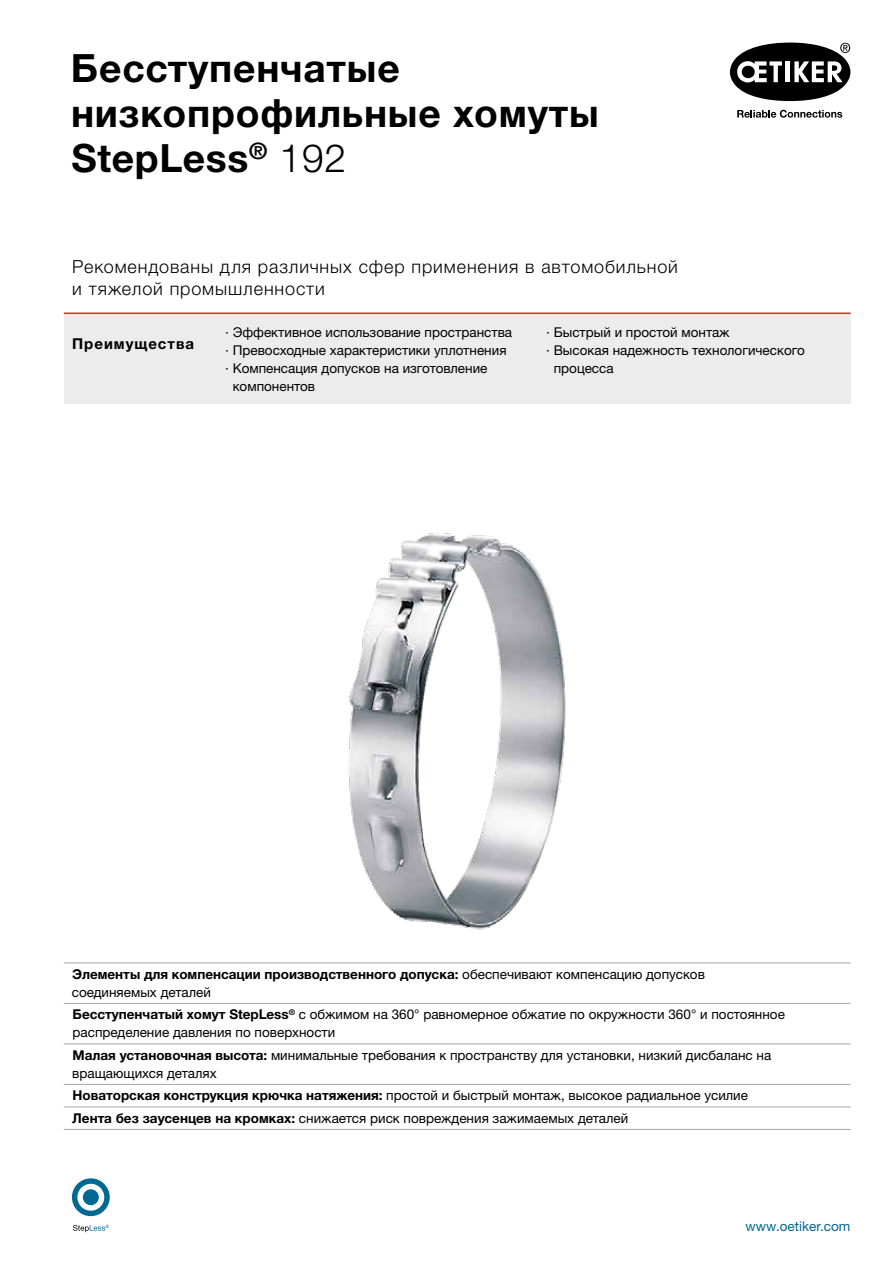
<style>
.page{position:relative;width:893px;height:1263px;background:#fff}
.page>*{position:absolute;margin:0;border:0;box-sizing:border-box;transform-origin:0 0}
.t1{font:700 39px/45px "Helvetica Neue LTW1 G";letter-spacing:.02em;color:#000}
.t2{font:300 18px/21.6px "Helvetica Neue LTW1 G";letter-spacing:.05em;color:#000}
.t3{font:700 15px "Helvetica Neue LTW1 G";letter-spacing:.06em;color:#000}
.t4{font:13.5px/18px "Helvetica Neue LTW1 G";color:#000}
.t5{font:13.5px "Helvetica Neue LTW1 G";color:#006894}
.s1{font-weight:300}
.s2{font-weight:700}
</style>
<div class="page">
<img style="left:348px;top:532px;width:218px;height:398px">
<svg style="left:730px;top:43px;width:120px;height:58px"></svg>
<svg style="left:737px;top:110px;width:105px;height:8px"></svg>
<div style="left:64px;top:313px;width:786px;height:91px;background:#ececed"></div>
<hr style="left:64px;top:313px;width:786px;height:1px;background:#d73324">
<hr style="left:64px;top:962px;width:786px;height:1px;background:#a7a7a8">
<hr style="left:64px;top:1003px;width:786px;height:1px;background:#a7a7a8">
<hr style="left:64px;top:1043px;width:786px;height:1px;background:#a7a7a8">
<hr style="left:64px;top:1084px;width:786px;height:1px;background:#a7a7a8">
<hr style="left:64px;top:1106px;width:786px;height:1px;background:#a7a7a8">
<hr style="left:64px;top:1129px;width:786px;height:1px;background:#a7a7a8">
<svg style="left:73px;top:1225px;width:36px;height:7px"></svg>
<svg style="left:72px;top:1178px;width:38px;height:38px"></svg>
<h1 class="t1" style="left:71px;top:46px;width:529px">Бесступенчатые низкопрофильные хомуты<br>StepLess<sup>®</sup> <span class="s1">192</span></h1>
<h2 class="t2" style="left:72px;top:256px;width:607px">Рекомендованы для различных сфер применения в автомобильной и тяжелой промышленности</h2>
<p class="t4" style="left:225px;top:323px;width:288px">· Эффективное использование пространства</p>
<p class="t4" style="left:225px;top:341px;width:283px">· Превосходные характеристики уплотнения</p>
<p class="t4" style="left:225px;top:359px;width:264px">· Компенсация допусков на изготовление</p>
<p class="t4" style="left:233px;top:377px;width:84px">компонентов</p>
<p class="t4" style="left:546px;top:323px;width:185px">· Быстрый и простой монтаж</p>
<p class="t4" style="left:546px;top:341px;width:260px">· Высокая надежность технологического</p>
<p class="t4" style="left:554px;top:359px;width:61px">процесса</p>
<p class="t3" style="left:72px;top:334px;width:123px">Преимущества</p>
<p class="t4" style="left:72px;top:965px;width:635px"><span class="s2">Элементы для компенсации производственного допуска:</span> обеспечивают компенсацию допусков соединяемых деталей</p>
<p class="t4" style="left:73px;top:1005px;width:714px"><span class="s2">Бесступенчатый хомут StepLess</span><sup>®</sup> с обжимом на 360° равномерное обжатие по окружности 360° и постоянное распределение давления по поверхности</p>
<p class="t4" style="left:72px;top:1046px;width:701px"><span class="s2">Малая установочная высота:</span> минимальные требования к пространству для установки, низкий дисбаланс на вращающихся деталях</p>
<p class="t4" style="left:72px;top:1084px;width:677px;line-height:22.5px"><span class="s2">Новаторская конструкция крючка натяжения:</span> простой и быстрый монтаж, высокое радиальное усилие<br><span class="s2">Лента без заусенцев на кромках:</span> снижается риск повреждения зажимаемых деталей</p>
<p class="t5" style="left:745px;top:1217px;width:107px">www.oetiker.com</p>
</div>
